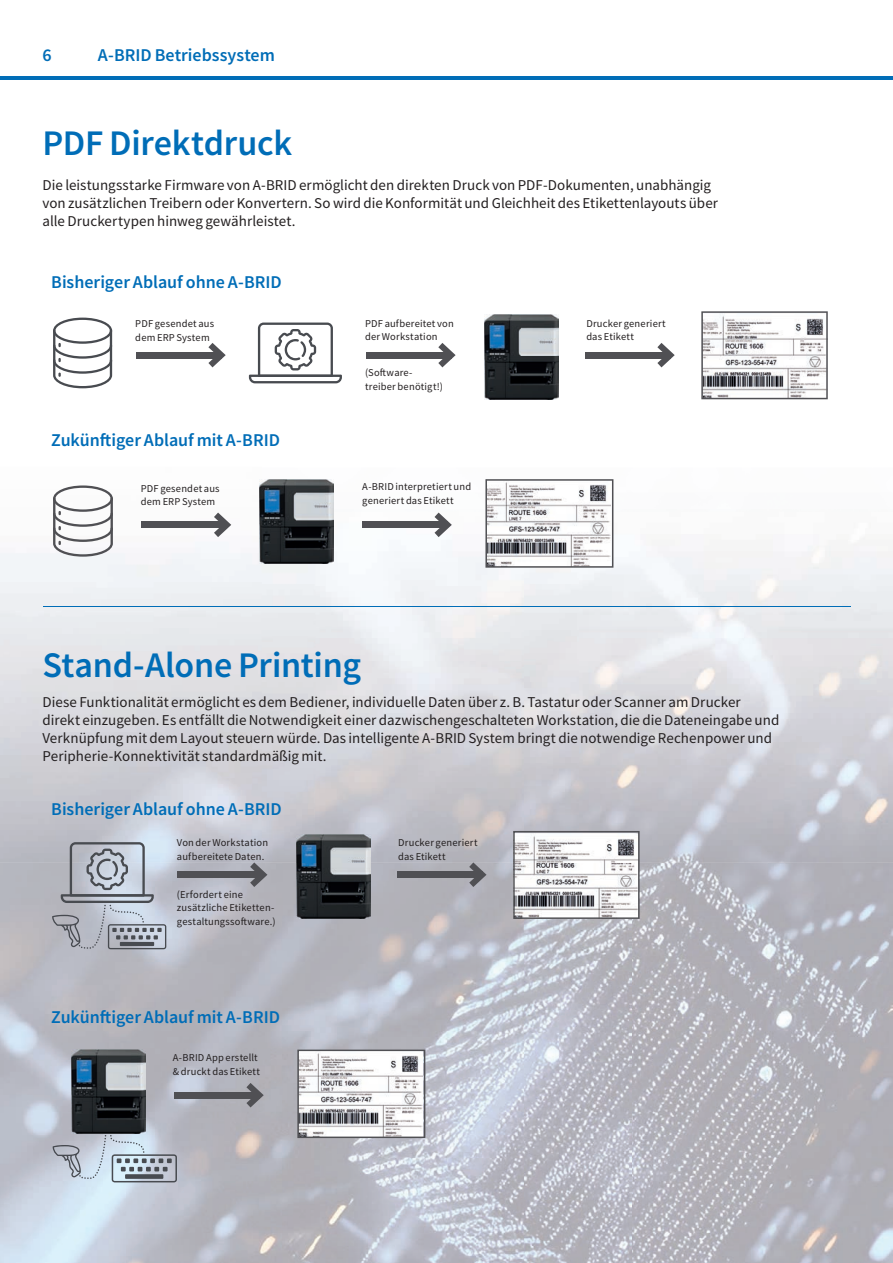
<style>
.page{position:relative;width:893px;height:1263px;background:#fff}
.page>*{position:absolute;margin:0;border:0;box-sizing:border-box;transform-origin:0 0}
.t1{font:500 36px "Toshiba Sans";letter-spacing:-.005em;color:#006db7}
.t2{font:500 18px "Toshiba Sans";color:#006db7}
.t3{font:15px/18px "Toshiba Sans";color:#231f20}
.t4{font:10.5px/13.5px "Toshiba Sans";letter-spacing:.02em;color:#231f20}
</style>
<div class="page">
<hr style="left:0;top:77px;width:893px;height:3px;background:#006db7">
<img style="left:52px;top:863px;width:262px;height:400px">
<img style="left:368px;top:863px;width:157px;height:400px">
<img style="left:631px;top:863px;width:262px;height:400px">
<img style="left:314px;top:919px;width:54px;height:344px">
<img style="left:525px;top:919px;width:106px;height:344px">
<img style="left:0;top:507px;width:262px;height:356px">
<img style="left:315px;top:512px;width:210px;height:351px">
<img style="left:578px;top:512px;width:315px;height:351px">
<img style="left:262px;top:563px;width:53px;height:300px">
<svg style="left:53px;top:318px;width:59px;height:70px"></svg>
<svg style="left:249px;top:323px;width:93px;height:60px"></svg>
<img style="left:484px;top:315px;width:74px;height:84px">
<svg style="left:701px;top:311px;width:127px;height:88px"></svg>
<div style="left:136px;top:352px;width:85px;height:6px;background:#505054"></div>
<svg style="left:208px;top:343px;width:18px;height:24px"></svg>
<div style="left:366px;top:352px;width:85px;height:6px;background:#505054"></div>
<svg style="left:438px;top:343px;width:18px;height:24px"></svg>
<div style="left:585px;top:352px;width:85px;height:6px;background:#505054"></div>
<svg style="left:657px;top:343px;width:18px;height:24px"></svg>
<svg style="left:53px;top:485px;width:60px;height:72px"></svg>
<svg style="left:485px;top:479px;width:128px;height:89px"></svg>
<img style="left:259px;top:479px;width:74px;height:84px">
<div style="left:142px;top:522px;width:85px;height:6px;background:#505054"></div>
<svg style="left:214px;top:513px;width:17px;height:24px"></svg>
<div style="left:362px;top:522px;width:85px;height:6px;background:#505054"></div>
<svg style="left:434px;top:513px;width:18px;height:24px"></svg>
<svg style="left:52px;top:842px;width:114px;height:107px;background:#adb2bc"></svg>
<img style="left:296px;top:834px;width:74px;height:85px">
<svg style="left:513px;top:831px;width:127px;height:88px"></svg>
<div style="left:178px;top:872px;width:85px;height:6px;background:#505054"></div>
<svg style="left:250px;top:862px;width:17px;height:25px"></svg>
<div style="left:397px;top:872px;width:85px;height:6px;background:#505054"></div>
<svg style="left:469px;top:862px;width:17px;height:25px"></svg>
<svg style="left:297px;top:1049px;width:128px;height:89px"></svg>
<img style="left:71px;top:1049px;width:74px;height:85px">
<div style="left:174px;top:1092px;width:85px;height:6px;background:#505054"></div>
<svg style="left:246px;top:1083px;width:18px;height:24px"></svg>
<svg style="left:53px;top:1135px;width:124px;height:47px;background:#b5bfcb"></svg>
<hr style="left:43px;top:606px;width:807px;height:1px;background:#006db7">
<p class="t2" style="left:43px;top:43px;width:11px">6</p>
<p class="t2" style="left:98px;top:43px;width:179px">A-BRID Betriebssystem</p>
<h1 class="t1" style="left:43px;top:119px;width:251px">PDF Direktdruck</h1>
<p class="t3" style="left:43px;top:176px;width:677px">Die leistungsstarke Firmware von A-BRID ermöglicht den direkten Druck von PDF-Dokumenten, unabhängig von zusätzlichen Treibern oder Konvertern. So wird die Konformität und Gleichheit des Etikettenlayouts über alle Druckertypen hinweg gewährleistet.</p>
<p class="t2" style="left:51px;top:270px;width:232px">Bisheriger Ablauf ohne A-BRID</p>
<p class="t4" style="left:135px;top:317px;width:80px">PDF gesendet aus dem ERP System</p>
<p class="t4" style="left:365px;top:316px;width:90px">PDF aufbereitet von der Workstation</p>
<p class="t4" style="left:586px;top:316px;width:81px">Drucker generiert das Etikett</p>
<p class="t2" style="left:51px;top:428px;width:230px">Zukünftiger Ablauf mit A-BRID</p>
<p class="t4" style="left:365px;top:366px;width:79px">(Software&shy;treiber benötigt!)</p>
<p class="t4" style="left:141px;top:481px;width:80px">PDF gesendet aus dem ERP System</p>
<p class="t4" style="left:362px;top:480px;width:110px">A-BRID interpretiert und generiert das Etikett</p>
<h1 class="t1" style="left:43px;top:641px;width:320px">Stand-Alone Printing</h1>
<p class="t3" style="left:43px;top:693px;width:738px">Diese Funktionalität ermöglicht es dem Bediener, individuelle Daten über z. B. Tastatur oder Scanner am Drucker direkt einzugeben. Es entfällt die Notwendigkeit einer dazwischengeschalteten Workstation, die die Dateneingabe und Verknüpfung mit dem Layout steuern würde. Das intelligente A-BRID System bringt die notwendige Rechenpower und Peripherie-Konnektivität standardmäßig mit.</p>
<p class="t2" style="left:51px;top:797px;width:232px">Bisheriger Ablauf ohne A-BRID</p>
<p class="t4" style="left:177px;top:836px;width:93px">Von der Workstation aufbereitete Daten.</p>
<p class="t4" style="left:398px;top:836px;width:81px">Drucker generiert das Etikett</p>
<p class="t4" style="left:177px;top:887px;width:100px">(Erfordert eine zusätzliche Etiketten&shy;gestaltungssoftware.)</p>
<p class="t2" style="left:51px;top:1005px;width:230px">Zukünftiger Ablauf mit A-BRID</p>
<p class="t4" style="left:173px;top:1051px;width:89px">A-BRID App erstellt &amp; druckt das Etikett</p>
</div>
